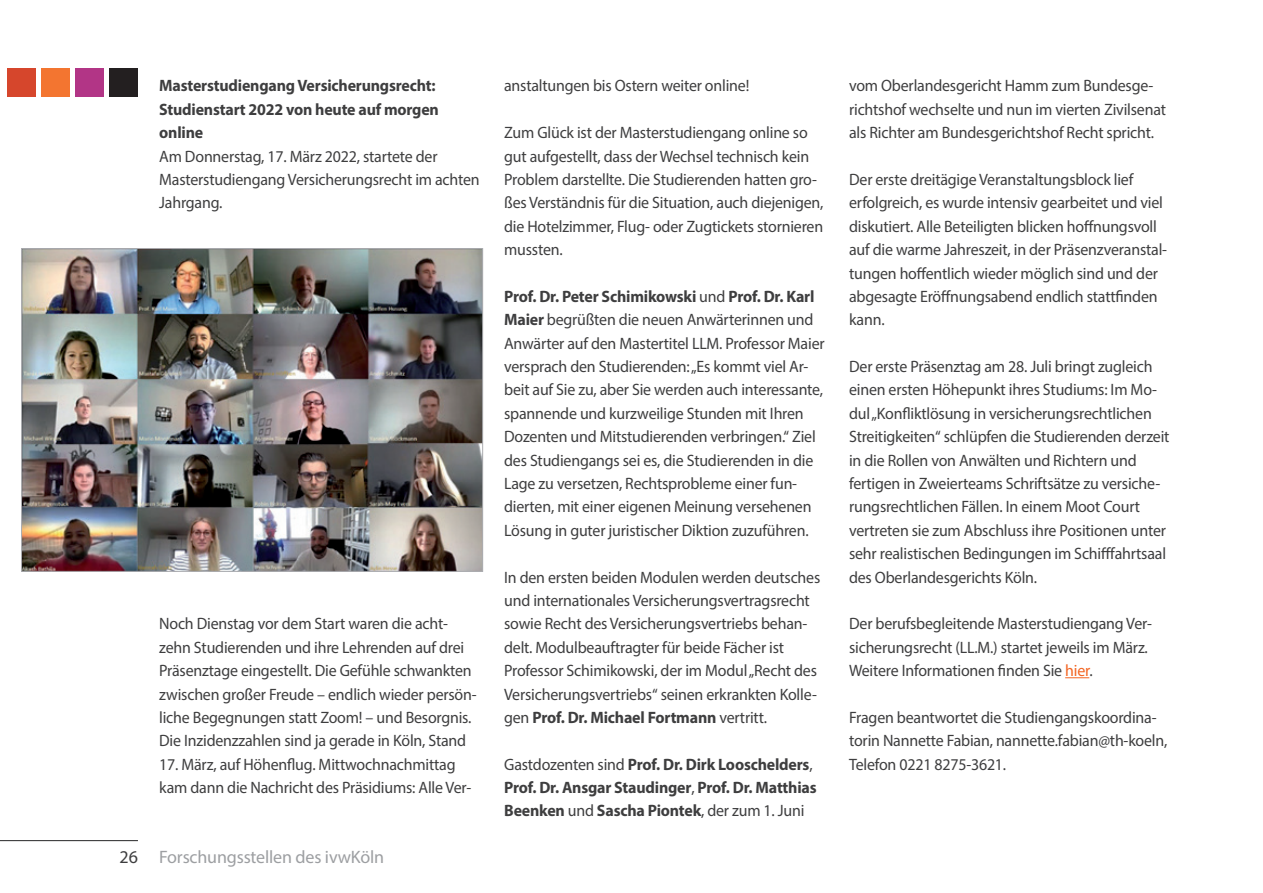
<style>
.page{position:relative;width:1263px;height:893px;background:#fff}
.page>*{position:absolute;margin:0;border:0;box-sizing:border-box;transform-origin:0 0}
.t1{font:18px "Myriad Pro";letter-spacing:-.01em;color:#9d9fa2}
.t2{font:16.5px/23.4px "Myriad Pro";letter-spacing:-.01em;color:#3e3e3f;scale:.96 1}
.t3{font:700 16.5px/23.4px "Myriad Pro";letter-spacing:-.01em;color:#3e3e3f;scale:.96 1}
.s1{color:#3e3e3f}
.s2{font-weight:700}
.s3{font-weight:400}
.s4{color:#f36421}
</style>
<div class="page">
<hr style="left:0;top:840px;width:138px;height:1px;background:#3e3e3f">
<div style="left:7px;top:68px;width:29px;height:29px;background:#d6462c"></div>
<div style="left:109px;top:68px;width:29px;height:29px;background:#231f20"></div>
<div style="left:41px;top:68px;width:29px;height:29px;background:#f37530"></div>
<div style="left:75px;top:68px;width:29px;height:29px;background:#b23586"></div>
<svg style="left:1065px;top:677px;width:24px;height:1px"></svg>
<img style="left:23px;top:250px;width:458px;height:320px">
<div style="left:21px;top:248px;width:462px;height:324px;border:1px solid #acadb1"></div>
<p class="t3" style="left:159px;top:74px;width:293px">Masterstudiengang Versicherungsrecht:<br>Studienstart 2022 von heute auf morgen online</p>
<p class="t2" style="left:159px;top:144px;width:335px">Am Donnerstag, 17. März 2022, startete der<br>Masterstudiengang Versicherungsrecht im achten<br>Jahrgang.</p>
<p class="t2" style="left:159px;top:612px;width:332px">Noch Dienstag vor dem Start waren die acht&shy;zehn Studierenden und ihre Lehrenden auf drei Präsenztage eingestellt. Die Gefühle schwankten zwischen großer Freude – endlich wieder persön&shy;liche Begegnungen statt Zoom! – und Besorgnis.<br>Die Inzidenzzahlen sind ja gerade in Köln, Stand</p>
<p class="t2" style="left:159px;top:752px;width:327px">17. März, auf Höhenflug. Mittwochnachmittag kam dann die Nachricht des Präsidiums: Alle Ver-</p>
<p class="t1" style="left:119px;top:846px;width:266px"><span class="s1">26</span> Forschungsstellen des ivwKöln</p>
<p class="t2" style="left:504px;top:74px;width:257px">anstaltungen bis Ostern weiter online!</p>
<p class="t2" style="left:504px;top:121px;width:334px">Zum Glück ist der Masterstudiengang online so gut aufgestellt, dass der Wechsel technisch kein Problem darstellte. Die Studierenden hatten gro&shy;ßes Verständnis für die Situation, auch diejenigen, die Hotelzimmer, Flug- oder Zugtickets stornieren mussten.</p>
<p class="t2" style="left:504px;top:284px;width:335px"><span class="s2">Prof. Dr. Peter Schimikowski</span> und <span class="s2">Prof. Dr. Karl Maier</span> begrüßten die neuen Anwärterinnen und Anwärter auf den Mastertitel LLM. Professor Maier versprach den Studierenden: „Es kommt viel Ar&shy;beit auf Sie zu, aber Sie werden auch interessante, spannende und kurzweilige Stunden mit Ihren Dozenten und Mitstudierenden verbringen.“ Ziel des Studiengangs sei es, die Studierenden in die Lage zu versetzen, Rechtsprobleme einer fun&shy;dierten, mit einer eigenen Meinung versehenen Lösung in guter juristischer Diktion zuzuführen.</p>
<p class="t2" style="left:504px;top:565px;width:331px">In den ersten beiden Modulen werden deutsches und internationales Versicherungsvertragsrecht sowie Recht des Versicherungsvertriebs behan&shy;delt. Modulbeauftragter für beide Fächer ist Professor Schimikowski, der im Modul „Recht des Versicherungsvertriebs“ seinen erkrankten Kolle&shy;gen <span class="s2">Prof. Dr. Michael Fortmann</span> vertritt.</p>
<p class="t3" style="left:504px;top:752px;width:327px"><span class="s3">Gastdozenten sind</span> Prof. Dr. Dirk Looschelders<span class="s3">,<br></span>Prof. Dr. Ansgar Staudinger<span class="s3">,</span> Prof. Dr. Matthias<br>Beenken <span class="s3">und</span> Sascha Piontek<span class="s3">, der zum 1. Juni</span></p>
<p class="t2" style="left:849px;top:74px;width:332px">vom Oberlandesgericht Hamm zum Bundesge&shy;richtshof wechselte und nun im vierten Zivilsenat als Richter am Bundesgerichtshof Recht spricht.</p>
<p class="t2" style="left:849px;top:167px;width:333px">Der erste dreitägige Veranstaltungsblock lief erfolgreich, es wurde intensiv gearbeitet und viel diskutiert. Alle Beteiligten blicken hoffnungsvoll auf die warme Jahreszeit, in der Präsenzveranstal&shy;tungen hoffentlich wieder möglich sind und der abgesagte Eröffnungsabend endlich stattfinden kann.</p>
<p class="t2" style="left:849px;top:355px;width:335px">Der erste Präsenztag am 28. Juli bringt zugleich einen ersten Höhepunkt ihres Studiums: Im Mo&shy;dul „Konfliktlösung in versicherungsrechtlichen Streitigkeiten“ schlüpfen die Studierenden derzeit in die Rollen von Anwälten und Richtern und fertigen in Zweierteams Schriftsätze zu versiche&shy;rungsrechtlichen Fällen. In einem Moot Court vertreten sie zum Abschluss ihre Positionen unter sehr realistischen Bedingungen im Schifffahrtsaal des Oberlandesgerichts Köln.</p>
<p class="t2" style="left:849px;top:612px;width:317px">Der berufsbegleitende Masterstudiengang Ver&shy;sicherungsrecht (LL.M.) startet jeweils im März.<br>Weitere Informationen finden Sie <span class="s4">hier</span>.</p>
<p class="t2" style="left:849px;top:705px;width:333px">Fragen beantwortet die Studiengangskoordina&shy;torin Nannette Fabian, nannette.fabian@th-koeln,<br>Telefon 0221 8275-3621.</p>
</div>
